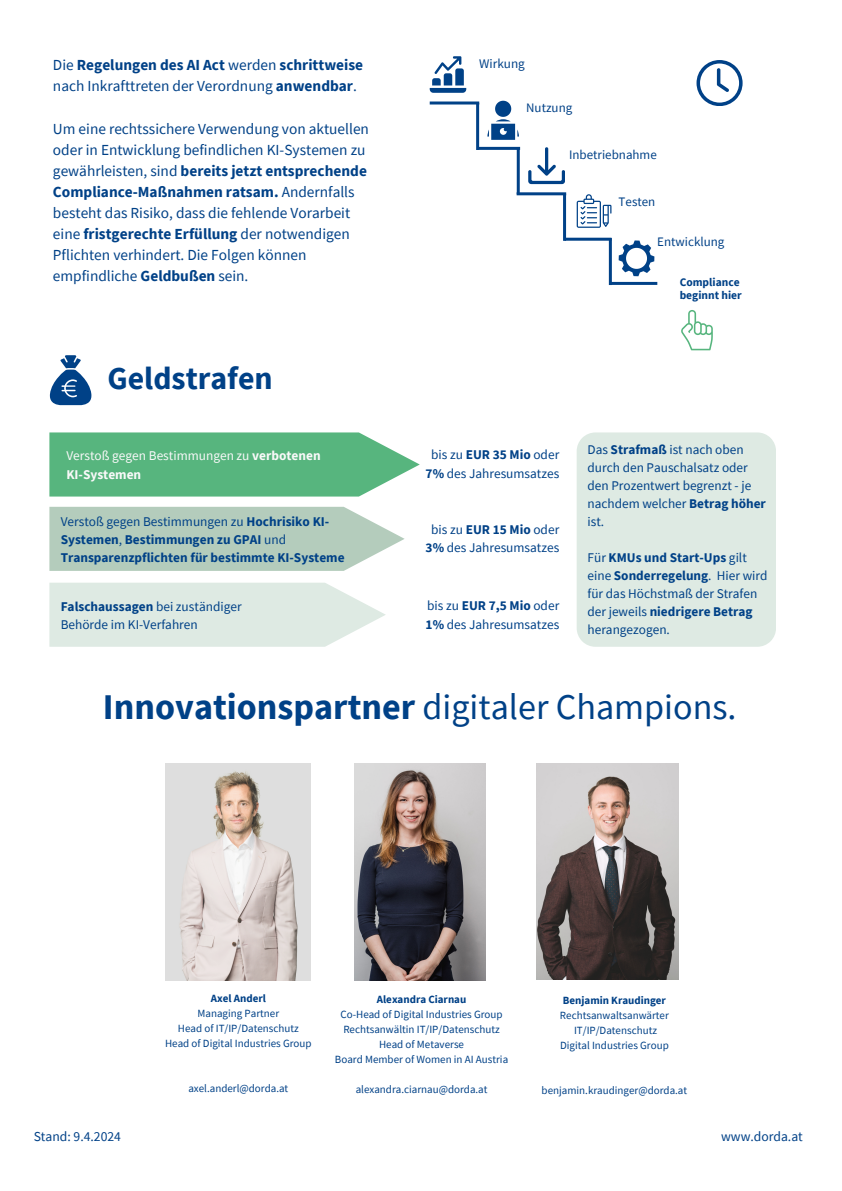
<style>
.page{position:relative;width:842px;height:1191px;background:#fff}
.page>*{position:absolute;margin:0;border:0;box-sizing:border-box;transform-origin:0 0}
.t1{font:36.1px "Source Sans Pro";color:#004187}
.t2{font:700 31.8px "Source Sans Pro";color:#004187}
.t3{font:15.3px/21px "Source Sans Pro";color:#004187}
.t4{font:700 15.3px "Source Sans Pro";color:#004187}
.t5{font:13.6px "Source Sans Pro";color:#004187}
.t6{font:13.3px/18px "Source Sans Pro";color:#004187}
.t7{font:700 13.3px/18px "Source Sans Pro";color:#004187}
.t8{font:13.3px/18.4px "Source Sans Pro";color:#f9f9f9}
.t9{font:13.2px "Source Sans Pro";color:#004187}
.t10{font:13px "Source Sans Pro";color:#004187}
.t11{font:700 11.5px/12.5px "Source Sans Pro";color:#004187}
.t12{font:11px "Source Sans Pro";color:#004187}
.t13{font:700 11px "Source Sans Pro";color:#004187}
.s1{font-weight:400}
.s2{font-weight:700}
</style>
<div class="page">
<svg style="left:50px;top:355px;width:42px;height:50px"></svg>
<svg style="left:49px;top:432px;width:371px;height:64px;background:#66bb89"></svg>
<svg style="left:49px;top:506px;width:356px;height:65px;background:#bbd1c2"></svg>
<svg style="left:49px;top:582px;width:337px;height:64px;background:#e1ece5"></svg>
<svg style="left:487px;top:101px;width:32px;height:39px"></svg>
<svg style="left:430px;top:56px;width:36px;height:37px"></svg>
<svg style="left:681px;top:310px;width:32px;height:40px"></svg>
<img style="left:537px;top:763px;width:141px;height:215px">
<img style="left:354px;top:763px;width:131px;height:216px">
<img style="left:166px;top:763px;width:145px;height:217px">
<hr style="left:430px;top:101px;width:49px;height:3px;background:#004187">
<hr style="left:517px;top:192px;width:49px;height:3px;background:#004187">
<hr style="left:478px;top:147px;width:42px;height:3px;background:#004187">
<hr style="left:565px;top:238px;width:46px;height:3px;background:#004187">
<hr style="left:476px;top:103px;width:3px;height:47px;background:#004187">
<hr style="left:517px;top:147px;width:3px;height:47px;background:#004187">
<hr style="left:563px;top:194px;width:3px;height:47px;background:#004187">
<hr style="left:610px;top:282px;width:47px;height:3px;background:#004187">
<hr style="left:609px;top:238px;width:3px;height:47px;background:#004187">
<svg style="left:696px;top:60px;width:46px;height:46px"></svg>
<svg style="left:577px;top:194px;width:34px;height:34px"></svg>
<svg style="left:528px;top:147px;width:37px;height:37px"></svg>
<svg style="left:619px;top:240px;width:35px;height:36px"></svg>
<div style="left:577px;top:432px;width:199px;height:214px;background:#deeae3"></div>
<p class="t4" style="left:53px;top:55px;width:312px"><span class="s1">Die</span> Regelungen des AI Act <span class="s1">werden</span> schrittweise</p>
<h4 class="t9" style="left:479px;top:55px;width:47px">Wirkung</h4>
<p class="t3" style="left:53px;top:75px;width:305px">nach Inkrafttreten der Verordnung <span class="s2">anwendbar</span>.</p>
<h5 class="t3" style="left:53px;top:117px;width:318px">Um eine rechtssichere Verwendung von aktuellen oder in Entwicklung befindlichen KI-Systemen zu gewährleisten, sind <span class="s2">bereits jetzt entsprechende Compliance-Maßnahmen ratsam.</span> Andernfalls besteht das Risiko, dass die fehlende Vorarbeit eine <span class="s2">fristgerechte Erfüllung</span> der notwendigen Pflichten verhindert. Die Folgen können empfindliche <span class="s2">Geldbußen</span> sein.</h5>
<h4 class="t10" style="left:526px;top:100px;width:48px">Nutzung</h4>
<p class="t10" style="left:569px;top:146px;width:89px">Inbetriebnahme</p>
<h4 class="t10" style="left:619px;top:193px;width:38px">Testen</h4>
<p class="t10" style="left:657px;top:233px;width:69px">Entwicklung</p>
<h4 class="t11" style="left:680px;top:276px;width:64px">Compliance beginnt hier</h4>
<h3 class="t2" style="left:107px;top:357px;width:167px">Geldstrafen</h3>
<p class="t8" style="left:66px;top:446px;width:256px">Verstoß gegen Bestimmungen zu <span class="s2">verbotenen<br>KI-Systemen</span></p>
<h2 class="t7" style="left:61px;top:512px;width:285px"><span class="s1">Verstoß gegen Bestimmungen zu</span> Hochrisiko KI-<br>Systemen<span class="s1">,</span> Bestimmungen zu GPAI <span class="s1">und<br></span>Transparenzpflichten für bestimmte KI-Systeme</h2>
<p class="t6" style="left:61px;top:597px;width:183px;line-height:18.4px"><span class="s2">Falschaussagen</span> bei zuständiger<br>Behörde im KI-Verfahren</p>
<h4 class="t6" style="left:426px;top:445px;width:135px;line-height:18.4px;text-align:center">bis zu <span class="s2">EUR 35 Mio</span> oder<br><span class="s2">7%</span> des Jahresumsatzes</h4>
<p class="t6" style="left:426px;top:519px;width:135px;line-height:18.4px;text-align:center">bis zu <span class="s2">EUR 15 Mio</span> oder<br><span class="s2">3%</span> des Jahresumsatzes</p>
<p class="t6" style="left:426px;top:596px;width:135px;line-height:18.4px">bis zu <span class="s2">EUR 7,5 Mio</span> oder<br><span class="s2">1%</span> des Jahresumsatzes</p>
<h4 class="t6" style="left:587px;top:440px;width:180px">Das <span class="s2">Strafmaß</span> ist nach oben durch den Pauschalsatz oder den Prozentwert begrenzt - je nachdem welcher <span class="s2">Betrag höher </span>ist.</h4>
<p class="t6" style="left:587px;top:548px;width:181px">Für <span class="s2">KMUs und Start-Ups</span> gilt eine <span class="s2">Sonderregelung</span>. Hier wird für das Höchstmaß der Strafen der jeweils <span class="s2">niedrigere Betrag </span>herangezogen.</p>
<h4 class="t1" style="left:103px;top:683px;width:635px"><span class="s2">Innovationspartner</span> digitaler Champions.</h4>
<h4 class="t13" style="left:211px;top:990px;width:57px">Axel Anderl</h4>
<h4 class="t12" style="left:198px;top:1005px;width:83px">Managing Partner</h4>
<h4 class="t12" style="left:178px;top:1020px;width:122px">Head of IT/IP/Datenschutz</h4>
<h4 class="t12" style="left:165px;top:1035px;width:148px">Head of Digital Industries Group</h4>
<h4 class="t12" style="left:188px;top:1080px;width:101px">axel.anderl@dorda.at</h4>
<h4 class="t13" style="left:377px;top:991px;width:91px">Alexandra Ciarnau</h4>
<h1 class="t12" style="left:340px;top:1006px;width:164px">Co-Head of Digital Industries Group</h1>
<p class="t12" style="left:343px;top:1021px;width:158px">Rechtsanwältin IT/IP/Datenschutz</p>
<p class="t12" style="left:379px;top:1036px;width:86px">Head of Metaverse</p>
<p class="t12" style="left:335px;top:1051px;width:175px">Board Member of Women in AI Austria</p>
<p class="t12" style="left:356px;top:1081px;width:133px">alexandra.ciarnau@dorda.at</p>
<p class="t13" style="left:563px;top:992px;width:105px">Benjamin Kraudinger</p>
<p class="t12" style="left:560px;top:1007px;width:110px">Rechtsanwaltsanwärter</p>
<p class="t12" style="left:574px;top:1022px;width:85px">IT/IP/Datenschutz</p>
<p class="t12" style="left:560px;top:1037px;width:110px">Digital Industries Group</p>
<p class="t12" style="left:542px;top:1082px;width:147px">benjamin.kraudinger@dorda.at</p>
<p class="t5" style="left:34px;top:1127px;width:89px">Stand: 9.4.2024</p>
<p class="t5" style="left:721px;top:1127px;width:83px">www.dorda.at</p>
</div>
